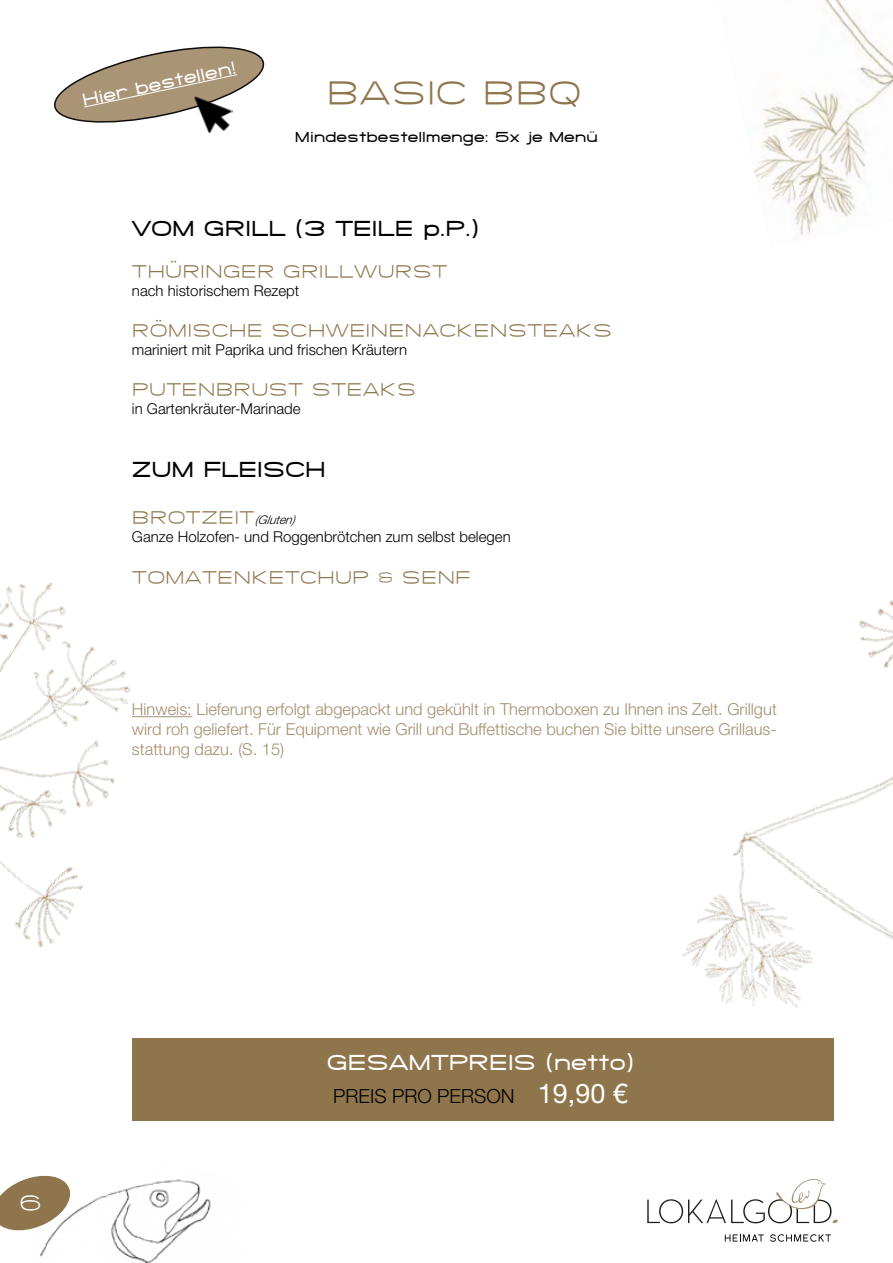
<style>
.page{position:relative;width:893px;height:1263px;background:#fff}
.page>*{position:absolute;margin:0;border:0;box-sizing:border-box;transform-origin:0 0}
.t1{font:300 36px "SF Grandezza";color:#8e754b}
.t2{font:300 24px "SF Grandezza";color:#fff}
.t3{font:500 22.5px "SF Grandezza";color:#000}
.t4{font:500 22.5px "SF Grandezza";color:#fff}
.t5{font:300 19.5px "SF Grandezza";color:#8e754b}
.t6{font:300 19.5px "Helvetica Neue LT Std";color:#000}
.t7{font:500 18px "SF Grandezza";color:#fff}
.t8{font:300 16.5px/19.8px "Helvetica Neue LT Std";color:#a58f6f;text-align:justify}
.t9{font:300 15px "Helvetica Neue LT Std";color:#000}
.t10{font:500 15px "SF Grandezza";color:#000}
.s1{font-family:"Helvetica Neue LT Std";font-style:italic;font-size:12px;color:#000}
.s2{font-weight:400;font-size:27px;color:#fff}
</style>
<div class="page">
<img style="left:21px;top:1175px;width:190px;height:88px">
<svg style="left:647px;top:1179px;width:191px;height:44px"></svg>
<svg style="left:725px;top:1234px;width:39px;height:7px"></svg>
<svg style="left:770px;top:1234px;width:61px;height:8px"></svg>
<svg style="left:0;top:1176px;width:70px;height:54px"></svg>
<img style="left:754px;top:0;width:139px;height:235px">
<img style="left:0;top:582px;width:183px;height:366px">
<img style="left:682px;top:600px;width:211px;height:408px">
<svg style="left:54px;top:46px;width:211px;height:77px"></svg>
<img style="left:194px;top:95px;width:38px;height:38px">
<hr style="left:132px;top:716px;width:60px;height:1px;background:#a58f6f">
<div style="left:132px;top:1037px;width:702px;height:83px;background:#8e754b"></div>
<p class="t7" style="left:80px;top:89px;width:158px;rotate:-12deg">Hier bestellen!</p>
<h1 class="t1" style="left:327px;top:69px;width:256px">BASIC BBQ</h1>
<p class="t10" style="left:295px;top:127px;width:305px">Mindestbestellmenge: 5x je Menü</p>
<h3 class="t3" style="left:132px;top:214px;width:349px">VOM GRILL (3 TEILE p.P.)</h3>
<p class="t5" style="left:132px;top:258px;width:317px">THÜRINGER GRILLWURST</p>
<p class="t9" style="left:132px;top:281px;width:169px">nach historischem Rezept</p>
<p class="t5" style="left:132px;top:318px;width:482px">RÖMISCHE SCHWEINENACKENSTEAKS</p>
<p class="t9" style="left:132px;top:340px;width:277px">mariniert mit Paprika und frischen Kräutern</p>
<p class="t5" style="left:132px;top:377px;width:286px">PUTENBRUST STEAKS</p>
<p class="t9" style="left:132px;top:400px;width:170px">in Gartenkräuter-Marinade</p>
<h3 class="t3" style="left:132px;top:455px;width:195px">ZUM FLEISCH</h3>
<p class="t5" style="left:132px;top:505px;width:166px">BROTZEIT<span class="s1">(Gluten)</span></p>
<p class="t9" style="left:132px;top:528px;width:380px">Ganze Holzofen- und Roggenbrötchen zum selbst belegen</p>
<p class="t5" style="left:132px;top:564px;width:34px">TOMATENKET</p>
<p class="t5" style="left:300px;top:564px;width:35px">CHUP</p>
<p class="t5" style="left:377px;top:564px;width:95px">&amp; SENF</p>
<p class="t8" style="left:132px;top:699px;width:646px">Hinweis: Lieferung erfolgt abgepackt und gekühlt in Thermoboxen zu Ihnen ins Zelt. Grillgut wird roh geliefert. Für Equipment wie Grill und Buffettische buchen Sie bitte unsere Grillaus&shy;stattung dazu. (S. 15)</p>
<h2 class="t2" style="left:20px;top:1187px;width:24px">6</h2>
<h3 class="t4" style="left:327px;top:1048px;width:309px">GESAMTPREIS (netto)</h3>
<p class="t6" style="left:333px;top:1084px;width:296px">PREIS PRO PERSON <span class="s2">19,90 €</span></p>
</div>
